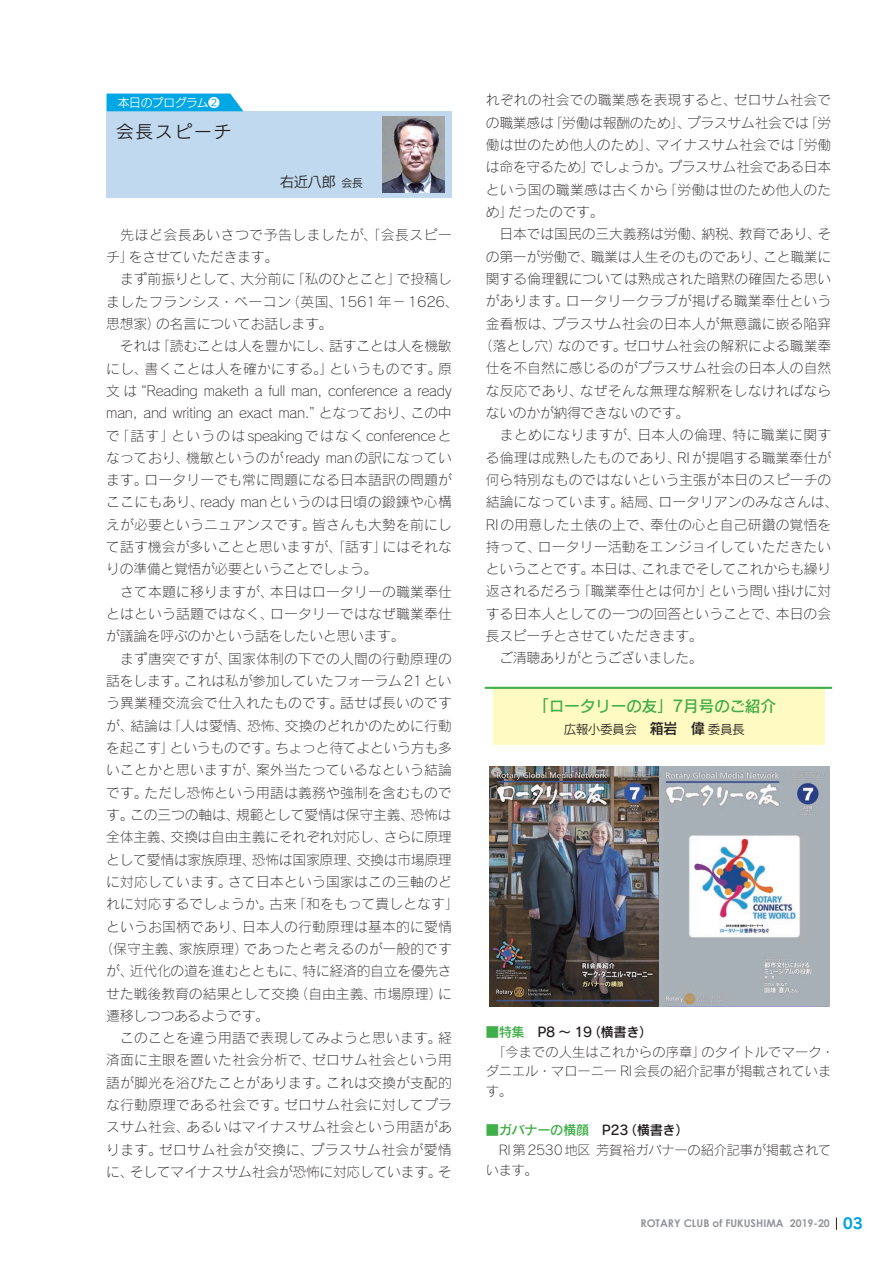
<style>
.page{position:relative;width:893px;height:1263px;background:#fff}
.page>*{position:absolute;margin:0;border:0;box-sizing:border-box;transform-origin:0 0}
.t1{font:16.95px "UD Kakugo Large Pro R";letter-spacing:.15em;color:#231f20}
.t2{font:15.9px "Rodin Cattleya Pro DB";letter-spacing:-.03em;color:#40ae49}
.t3{font:13.8px "Rodin Pro L";letter-spacing:.005em;color:#231f20}
.t4{font:13.8px "Rodin Pro L";letter-spacing:-.02em;color:#231f20}
.t5{font:13.8px "Rodin Pro L";letter-spacing:-.015em;color:#231f20}
.t6{font:13.8px "Rodin Pro L";letter-spacing:.035em;color:#231f20}
.t7{font:13.8px "Rodin Pro L";letter-spacing:.025em;color:#231f20}
.t8{font:13.8px "UD Kakugo Large Pro R";color:#231f20}
.t9{font:13.35px/19.6px "Rodin Pro L";letter-spacing:-.01em;color:#231f20}
.t10{font:13.35px "Rodin Pro DB";letter-spacing:-.03em;color:#40ae49}
.t11{font:13.35px "Rodin Pro DB";letter-spacing:-.03em;color:#231f20}
.t12{font:12.75px "Rodin Cattleya Pro M";letter-spacing:-.05em;color:#231f20}
.t13{font:11.7px "UD Kakugo Large Pro R";letter-spacing:-.02em;color:#fff}
.t14{font:700 10.65px "Century Gothic";color:#939598}
.s1{font-size:10.65px}
.s2{font-size:16.95px}
.s3{font-family:"Rodin Cattleya Pro DB";font-size:14.85px}
.s4{font-family:"Rodin Pro L";color:#40ae49}
.s5{color:#40ae49}
.s6{font-family:"Rodin Pro L"}
.s7{color:#231f20}
.s8{font-family:"Rodin Pro B";font-weight:400;font-size:14.85px;color:#00a1e3}
</style>
<div class="page">
<svg style="left:836px;top:1217px;width:1px;height:13px"></svg>
<div style="left:106px;top:111px;width:346px;height:87px;background:#c0d9ee"></div>
<div style="left:107px;top:94px;width:136px;height:17px;background:#00a7e5"></div>
<img style="left:383px;top:117px;width:62px;height:75px">
<div style="left:493px;top:688px;width:331px;height:57px;background:#fffac1"></div>
<hr style="left:486px;top:687px;width:345px;height:2px;background:#40ae49">
<img style="left:489px;top:766px;width:340px;height:241px">
<p class="t13" style="left:118px;top:93px;width:104px">本日のプログラム❷</p>
<p class="t1" style="left:116px;top:118px;width:116px">会長スピーチ</p>
<p class="t8" style="left:280px;top:171px;width:84px">右近八郎<span class="s1">会長</span></p>
<p class="t6" style="left:106px;top:226px;width:347px">　先ほど会長あいさつで予告しましたが、「会長スピー</p>
<p class="t4" style="left:106px;top:248px;width:173px">チ」をさせていただきます。</p>
<p class="t3" style="left:106px;top:270px;width:347px">　まず前振りとして、大分前に「私のひとこと」で投稿し</p>
<p class="t6" style="left:106px;top:293px;width:354px">ましたフランシス・ベーコン（英国、1561年－1626、</p>
<p class="t4" style="left:106px;top:315px;width:228px">思想家）の名言についてお話します。</p>
<p class="t5" style="left:106px;top:337px;width:347px">　それは「読むことは人を豊かにし、話すことは人を機敏</p>
<p class="t3" style="left:106px;top:360px;width:347px">にし、書くことは人を確かにする。」というものです。原</p>
<p class="t4" style="left:106px;top:382px;width:347px">文は“Reading maketh a full man, conference a ready</p>
<p class="t4" style="left:106px;top:404px;width:347px">man, and writing an exact man.”となっており、この中</p>
<p class="t4" style="left:106px;top:426px;width:347px">で「話す」というのは speaking ではなく conference と</p>
<p class="t3" style="left:106px;top:449px;width:347px">なっており、機敏というのが ready manの訳になってい</p>
<p class="t3" style="left:106px;top:471px;width:347px">ます。ロータリーでも常に問題になる日本語訳の問題が</p>
<p class="t3" style="left:106px;top:493px;width:347px">ここにもあり、ready manというのは日頃の鍛錬や心構</p>
<p class="t3" style="left:106px;top:516px;width:347px">えが必要というニュアンスです。皆さんも大勢を前にし</p>
<p class="t3" style="left:106px;top:538px;width:347px">て話す機会が多いことと思いますが、「話す」にはそれな</p>
<p class="t4" style="left:106px;top:560px;width:273px">りの準備と覚悟が必要ということでしょう。</p>
<p class="t3" style="left:106px;top:583px;width:347px">　さて本題に移りますが、本日はロータリーの職業奉仕</p>
<p class="t3" style="left:106px;top:605px;width:347px">とはという話題ではなく、ロータリーではなぜ職業奉仕</p>
<p class="t4" style="left:106px;top:627px;width:300px">が議論を呼ぶのかという話をしたいと思います。</p>
<p class="t3" style="left:106px;top:650px;width:347px">　まず唐突ですが、国家体制の下での人間の行動原理の</p>
<p class="t5" style="left:106px;top:672px;width:347px">話をします。これは私が参加していたフォーラム21とい</p>
<p class="t3" style="left:106px;top:694px;width:347px">う異業種交流会で仕入れたものです。話せば長いのです</p>
<p class="t3" style="left:106px;top:717px;width:347px">が、結論は「人は愛情、恐怖、交換のどれかのために行動</p>
<p class="t5" style="left:106px;top:739px;width:347px">を起こす」というものです。ちょっと待てよという方も多</p>
<p class="t3" style="left:106px;top:761px;width:347px">いことかと思いますが、案外当たっているなという結論</p>
<p class="t3" style="left:106px;top:784px;width:347px">です。ただし恐怖という用語は義務や強制を含むもので</p>
<p class="t3" style="left:106px;top:806px;width:347px">す。この三つの軸は、規範として愛情は保守主義、恐怖は</p>
<p class="t4" style="left:106px;top:828px;width:347px">全体主義、交換は自由主義にそれぞれ対応し、さらに原理</p>
<p class="t4" style="left:106px;top:850px;width:347px">として愛情は家族原理、恐怖は国家原理、交換は市場原理</p>
<p class="t3" style="left:106px;top:873px;width:347px">に対応しています。さて日本という国家はこの三軸のど</p>
<p class="t3" style="left:106px;top:895px;width:354px">れに対応するでしょうか。古来「和をもって貴しとなす」</p>
<p class="t3" style="left:106px;top:917px;width:347px">というお国柄であり、日本人の行動原理は基本的に愛情</p>
<p class="t3" style="left:99px;top:940px;width:354px">（保守主義、家族原理）であったと考えるのが一般的です</p>
<p class="t4" style="left:106px;top:962px;width:347px">が、近代化の道を進むとともに、特に経済的自立を優先さ</p>
<p class="t3" style="left:106px;top:984px;width:347px">せた戦後教育の結果として交換（自由主義、市場原理）に</p>
<p class="t4" style="left:106px;top:1007px;width:164px">遷移しつつあるようです。</p>
<p class="t3" style="left:106px;top:1029px;width:347px">　このことを違う用語で表現してみようと思います。経</p>
<p class="t3" style="left:106px;top:1051px;width:347px">済面に主眼を置いた社会分析で、ゼロサム社会という用</p>
<p class="t3" style="left:106px;top:1074px;width:347px">語が脚光を浴びたことがあります。これは交換が支配的</p>
<p class="t3" style="left:106px;top:1096px;width:347px">な行動原理である社会です。ゼロサム社会に対してプラ</p>
<p class="t3" style="left:106px;top:1118px;width:347px">スサム社会、あるいはマイナスサム社会という用語があ</p>
<p class="t7" style="left:106px;top:1141px;width:347px">ります。ゼロサム社会が交換に、プラスサム社会が愛情</p>
<p class="t4" style="left:106px;top:1163px;width:347px">に、そしてマイナスサム社会が恐怖に対応しています。そ</p>
<p class="t3" style="left:486px;top:91px;width:347px">れぞれの社会での職業感を表現すると、ゼロサム社会で</p>
<p class="t4" style="left:486px;top:114px;width:347px">の職業感は「労働は報酬のため」、プラスサム社会では「労</p>
<p class="t3" style="left:486px;top:136px;width:347px">働は世のため他人のため」、マイナスサム社会では「労働</p>
<p class="t5" style="left:486px;top:158px;width:347px">は命を守るため」でしょうか。プラスサム社会である日本</p>
<p class="t3" style="left:486px;top:181px;width:347px">という国の職業感は古くから「労働は世のため他人のた</p>
<p class="t3" style="left:486px;top:203px;width:119px">め」だったのです。</p>
<p class="t3" style="left:486px;top:225px;width:347px">　日本では国民の三大義務は労働、納税、教育であり、そ</p>
<p class="t4" style="left:486px;top:248px;width:347px">の第一が労働で、職業は人生そのものであり、こと職業に</p>
<p class="t3" style="left:486px;top:270px;width:347px">関する倫理観については熟成された暗黙の確固たる思い</p>
<p class="t3" style="left:486px;top:292px;width:347px">があります。ロータリークラブが掲げる職業奉仕という</p>
<p class="t3" style="left:486px;top:315px;width:347px">金看板は、プラスサム社会の日本人が無意識に嵌る陥穽</p>
<p class="t3" style="left:479px;top:337px;width:354px">（落とし穴）なのです。ゼロサム社会の解釈による職業奉</p>
<p class="t3" style="left:486px;top:359px;width:347px">仕を不自然に感じるのがプラスサム社会の日本人の自然</p>
<p class="t3" style="left:486px;top:382px;width:347px">な反応であり、なぜそんな無理な解釈をしなければなら</p>
<p class="t4" style="left:486px;top:404px;width:205px">ないのかが納得できないのです。</p>
<p class="t7" style="left:486px;top:426px;width:347px">　まとめになりますが、日本人の倫理、特に職業に関す</p>
<p class="t3" style="left:486px;top:449px;width:347px">る倫理は成熟したものであり、RIが提唱する職業奉仕が</p>
<p class="t3" style="left:486px;top:471px;width:347px">何ら特別なものではないという主張が本日のスピーチの</p>
<p class="t3" style="left:486px;top:493px;width:354px">結論になっています。結局、ロータリアンのみなさんは、</p>
<p class="t3" style="left:486px;top:515px;width:347px">RIの用意した土俵の上で、奉仕の心と自己研鑽の覚悟を</p>
<p class="t3" style="left:486px;top:538px;width:347px">持って、ロータリー活動をエンジョイしていただきたい</p>
<p class="t4" style="left:486px;top:560px;width:347px">ということです。本日は、これまでそしてこれからも繰り</p>
<p class="t5" style="left:486px;top:582px;width:347px">返されるだろう「職業奉仕とは何か」という問い掛けに対</p>
<p class="t3" style="left:486px;top:605px;width:347px">する日本人としての一つの回答ということで、本日の会</p>
<p class="t4" style="left:486px;top:627px;width:218px">長スピーチとさせていただきます。</p>
<p class="t4" style="left:486px;top:649px;width:218px">　ご清聴ありがとうございました。</p>
<p class="t2" style="left:532px;top:695px;width:246px"><span class="s2">「</span>ロータリーの友」7月号のご紹介</p>
<p class="t12" style="left:564px;top:720px;width:183px">広報小委員会 <span class="s3">箱岩　偉</span>委員長</p>
<p class="t11" style="left:486px;top:1023px;width:168px"><span class="s4">■</span><span class="s5">特集　</span>P8 〜 19（横書き）</p>
<p class="t9" style="left:486px;top:1041px;width:350px">　「今までの人生はこれからの序章」のタイトルでマーク・ダニエル・マローニー RI会長の紹介記事が掲載されています。</p>
<p class="t10" style="left:486px;top:1121px;width:204px"><span class="s6">■</span>ガバナーの横顔　<span class="s7">P23（横書き）</span></p>
<p class="t9" style="left:486px;top:1140px;width:347px;text-indent:13px">RI第2530地区 芳賀裕ガバナーの紹介記事が掲載されています。</p>
<p class="t14" style="left:640px;top:1217px;width:224px">ROTARY CLUB of FUKUSHIMA 2019-20 <span class="s8">03</span></p>
</div>
